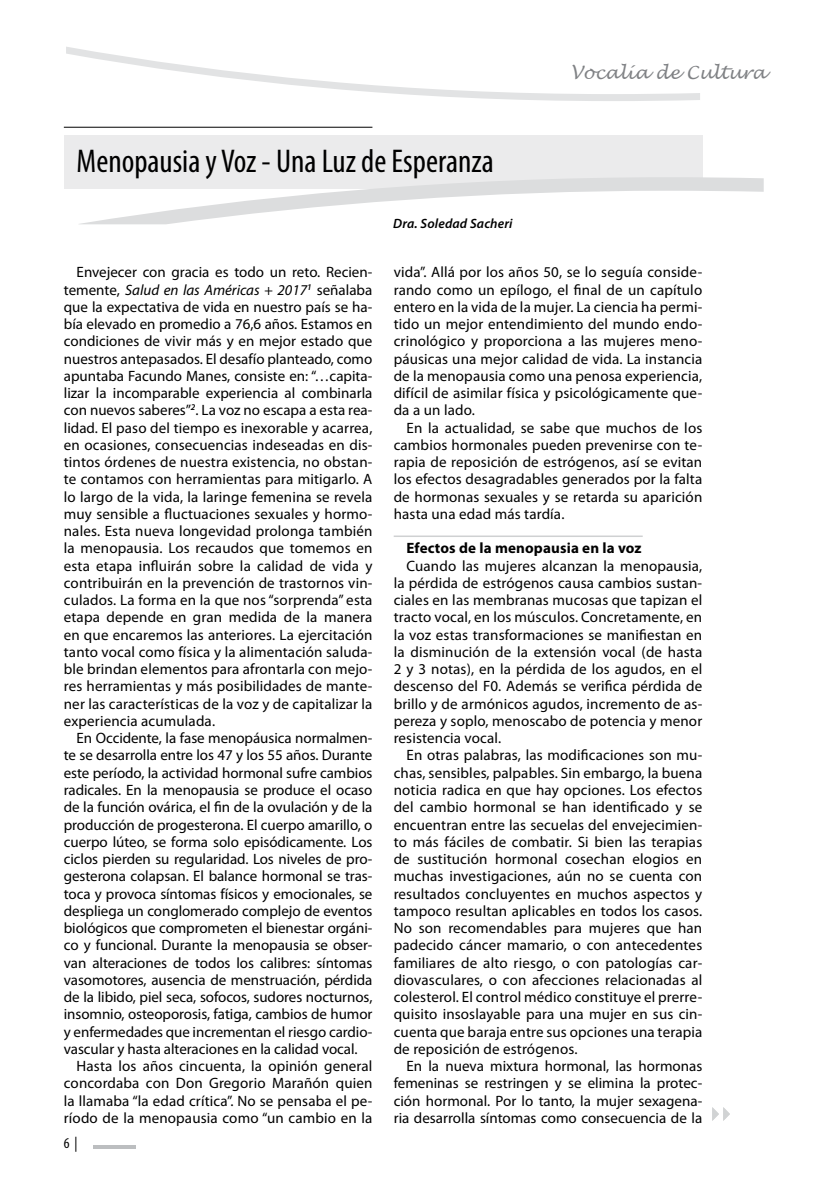
<style>
.page{position:relative;width:830px;height:1191px;background:#fff}
.page>*{position:absolute;margin:0;border:0;box-sizing:border-box;transform-origin:0 0}
.t1{font:condensed 33px "Myriad Pro";color:#000}
.t2{font:italic 18px "Lucida Handwriting";color:#808285}
.t3{font:15px/17.2px "Myriad Pro";letter-spacing:-.005em;color:#000;text-align:justify}
.t4{font:700 15px "Myriad Pro";letter-spacing:.01em;color:#000}
.t5{font:condensed 15px "Myriad Pro";color:#000}
.t6{font:italic 600 13.5px "Myriad Pro";letter-spacing:.01em;color:#000}
.s1{font-style:italic}
</style>
<div class="page">
<hr style="left:94px;top:1145px;width:42px;height:3px;background:#bcbec0">
<svg style="left:66px;top:47px;width:634px;height:54px"></svg>
<div style="left:64px;top:135px;width:638px;height:54px;background:#ebebec"></div>
<svg style="left:80px;top:177px;width:683px;height:47px"></svg>
<hr style="left:393px;top:535px;width:249px;height:2px;background:#cfd1d2">
<svg style="left:712px;top:1107px;width:17px;height:14px"></svg>
<hr style="left:64px;top:127px;width:308px;height:1px;background:#000">
<h1 class="t1" style="left:77px;top:141px;width:418px">Menopausia y Voz - Una Luz de Esperanza</h1>
<p class="t6" style="left:393px;top:215px;width:121px">Dra. Soledad Sacheri</p>
<p class="t2" style="left:570px;top:62px;width:197px">Vocalía de Cultura</p>
<p class="t3" style="left:64px;top:263px;width:310px;text-indent:13px">Envejecer con gracia es todo un reto. Recien&shy;temente, <span class="s1">Salud en las Américas + 2017</span><sup>1</sup> señalaba que la expectativa de vida en nuestro país se ha&shy;bía elevado en promedio a 76,6 años. Estamos en condiciones de vivir más y en mejor estado que nuestros antepasados. El desafío planteado, como apuntaba Facundo Manes, consiste en: “…capita&shy;lizar la incomparable experiencia al combinarla con nuevos saberes”<sup>2</sup>. La voz no escapa a esta rea&shy;lidad. El paso del tiempo es inexorable y acarrea, en ocasiones, consecuencias indeseadas en dis&shy;tintos órdenes de nuestra existencia, no obstan&shy;te contamos con herramientas para mitigarlo. A lo largo de la vida, la laringe femenina se revela muy sensible a fluctuaciones sexuales y hormo&shy;nales. Esta nueva longevidad prolonga también la menopausia. Los recaudos que tomemos en esta etapa influirán sobre la calidad de vida y contribuirán en la prevención de trastornos vin&shy;culados. La forma en la que nos “sorprenda” esta etapa depende en gran medida de la manera en que encaremos las anteriores. La ejercitación tanto vocal como física y la alimentación saluda&shy;ble brindan elementos para afrontarla con mejo&shy;res herramientas y más posibilidades de mante&shy;ner las características de la voz y de capitalizar la experiencia acumulada.</p>
<p class="t3" style="left:77px;top:729px;width:297px">En Occidente, la fase menopáusica normalmen-</p>
<p class="t3" style="left:64px;top:746px;width:310px">te se desarrolla entre los 47 y los 55 años. Durante</p>
<p class="t3" style="left:64px;top:764px;width:310px">este período, la actividad hormonal sufre cambios</p>
<p class="t3" style="left:64px;top:781px;width:310px">radicales. En la menopausia se produce el ocaso</p>
<p class="t3" style="left:64px;top:798px;width:310px">de la función ovárica, el fin de la ovulación y de la</p>
<p class="t3" style="left:64px;top:815px;width:310px">producción de progesterona. El cuerpo amarillo, o</p>
<p class="t3" style="left:64px;top:833px;width:310px">cuerpo lúteo, se forma solo episódicamente. Los</p>
<p class="t3" style="left:64px;top:850px;width:310px">ciclos pierden su regularidad. Los niveles de pro-</p>
<p class="t3" style="left:64px;top:867px;width:310px">gesterona colapsan. El balance hormonal se tras-</p>
<p class="t3" style="left:64px;top:884px;width:310px">toca y provoca síntomas físicos y emocionales, se</p>
<p class="t3" style="left:64px;top:902px;width:310px">despliega un conglomerado complejo de eventos</p>
<p class="t3" style="left:64px;top:919px;width:310px">biológicos que comprometen el bienestar orgáni-</p>
<p class="t3" style="left:64px;top:936px;width:310px">co y funcional. Durante la menopausia se obser-</p>
<p class="t3" style="left:64px;top:953px;width:310px">van alteraciones de todos los calibres: síntomas</p>
<p class="t3" style="left:64px;top:971px;width:310px">vasomotores, ausencia de menstruación, pérdida</p>
<p class="t3" style="left:64px;top:988px;width:310px">de la libido, piel seca, sofocos, sudores nocturnos,</p>
<p class="t3" style="left:64px;top:1005px;width:310px">insomnio, osteoporosis, fatiga, cambios de humor</p>
<p class="t3" style="left:64px;top:1022px;width:310px">y enfermedades que incrementan el riesgo cardio-</p>
<p class="t3" style="left:64px;top:1040px;width:295px">vascular y hasta alteraciones en la calidad vocal.</p>
<p class="t3" style="left:77px;top:1057px;width:297px">Hasta los años cincuenta, la opinión general</p>
<p class="t3" style="left:64px;top:1074px;width:310px">concordaba con Don Gregorio Marañón quien</p>
<p class="t3" style="left:64px;top:1091px;width:310px">la llamaba “la edad crítica”. No se pensaba el pe-</p>
<p class="t3" style="left:64px;top:1109px;width:310px">ríodo de la menopausia como “un cambio en la</p>
<p class="t5" style="left:64px;top:1134px;width:15px">6 |</p>
<p class="t3" style="left:393px;top:263px;width:310px">vida”. Allá por los años 50, se lo seguía conside&shy;rando como un epílogo, el final de un capítulo entero en la vida de la mujer. La ciencia ha permi&shy;tido un mejor entendimiento del mundo endo&shy;crinológico y proporciona a las mujeres meno&shy;páusicas una mejor calidad de vida. La instancia de la menopausia como una penosa experiencia, difícil de asimilar física y psicológicamente que&shy;da a un lado.</p>
<p class="t3" style="left:393px;top:419px;width:310px;text-indent:13px">En la actualidad, se sabe que muchos de los cambios hormonales pueden prevenirse con te&shy;rapia de reposición de estrógenos, así se evitan los efectos desagradables generados por la falta de hormonas sexuales y se retarda su aparición hasta una edad más tardía.</p>
<p class="t4" style="left:406px;top:538px;width:236px">Efectos de la menopausia en la voz</p>
<p class="t3" style="left:393px;top:557px;width:310px;text-indent:13px">Cuando las mujeres alcanzan la menopausia, la pérdida de estrógenos causa cambios sustan&shy;ciales en las membranas mucosas que tapizan el tracto vocal, en los músculos. Concretamente, en la voz estas transformaciones se manifiestan en la disminución de la extensión vocal (de hasta 2 y 3 notas), en la pérdida de los agudos, en el descenso del F0. Además se verifica pérdida de brillo y de armónicos agudos, incremento de as&shy;pereza y soplo, menoscabo de potencia y menor resistencia vocal.</p>
<p class="t3" style="left:393px;top:746px;width:310px;text-indent:13px">En otras palabras, las modificaciones son mu&shy;chas, sensibles, palpables. Sin embargo, la buena noticia radica en que hay opciones. Los efectos del cambio hormonal se han identificado y se encuentran entre las secuelas del envejecimien&shy;to más fáciles de combatir. Si bien las terapias de sustitución hormonal cosechan elogios en muchas investigaciones, aún no se cuenta con resultados concluyentes en muchos aspectos y tampoco resultan aplicables en todos los casos.<br>No son recomendables para mujeres que han padecido cáncer mamario, o con antecedentes familiares de alto riesgo, o con patologías car&shy;diovasculares, o con afecciones relacionadas al colesterol. El control médico constituye el prerre&shy;quisito insoslayable para una mujer en sus cin&shy;cuenta que baraja entre sus opciones una terapia de reposición de estrógenos.</p>
<p class="t3" style="left:393px;top:1057px;width:310px;text-indent:13px">En la nueva mixtura hormonal, las hormonas femeninas se restringen y se elimina la protec&shy;ción hormonal. Por lo tanto, la mujer sexagena&shy;ria desarrolla síntomas como consecuencia de la</p>
</div>
